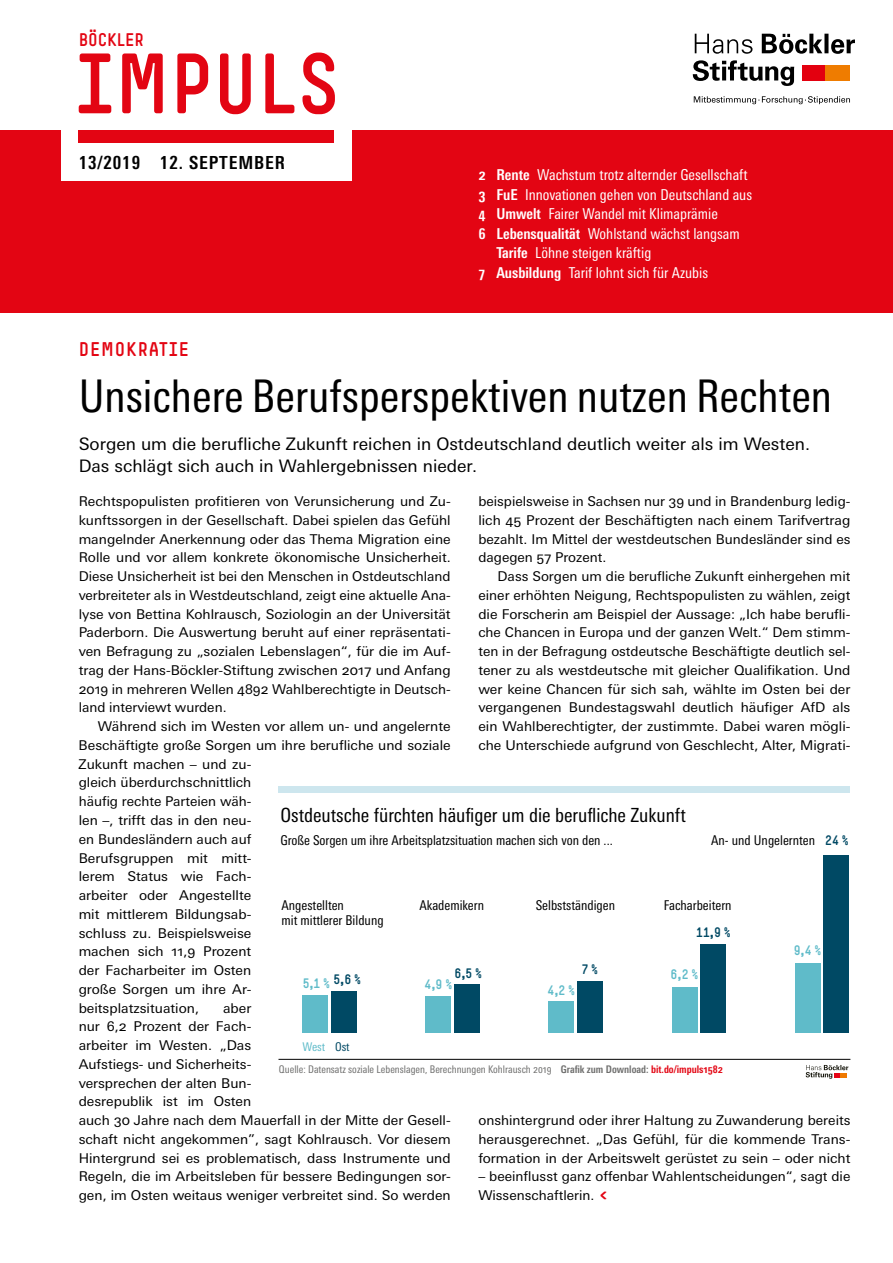
<style>
.page{position:relative;width:893px;height:1263px;background:#fff}
.page>*{position:absolute;margin:0;border:0;box-sizing:border-box;transform-origin:0 0}
.t1{font:84px "Simple HBS";color:#e30513}
._2__Head{font:condensed 45px "Univers Next Pro";color:#000}
.t2{font:condensed 19.5px "Univers Next Pro";color:#000}
._1__Stichwort{font:19.5px "Simple HBS";letter-spacing:.05em;color:#e30513}
.t3{font:700 condensed 18px "Univers Next Pro";letter-spacing:.05em;color:#000}
.t4{font:18px "Myriad Pro";color:#000}
.t5{font:18px "Simple HBS";color:#e30513}
._3__Vorspann{font:17.25px/22.5px "Univers Next Pro";color:#000}
._0__Inhaltsverzeichn{font:condensed 15px "Univers Next Pro";color:#fff}
._4__Fließtext{font:13.5px/18.8px "Univers Next Pro";color:#000}
._4__Fließtext_stumpf{font:13.5px/18.8px "Univers Next Pro";color:#000;text-align:justify}
.t6{font:condensed 13.5px/15px "Univers Next Pro";color:#000}
.t7{font:13.5px "Simple HBS";color:#5fbbc9}
.t8{font:13.5px "Simple HBS";color:#004964}
.t9{font:condensed 12px "Univers Next Pro";color:#5fbbc9}
.t10{font:condensed 10.5px "Univers Next Pro";color:#6f6f6e}
.s1{font-weight:700}
.s2{color:#004964}
.s3{font-weight:700;color:#e30513}
.s4{font-family:"Simple HBS";font-size:18px;color:#e30513}
</style>
<div class="page">
<div style="left:0;top:130px;width:893px;height:183px;background:#e30513"></div>
<div style="left:62px;top:128px;width:290px;height:53px;background:#fff"></div>
<svg style="left:695px;top:34px;width:160px;height:20px"></svg>
<div style="left:802px;top:65px;width:24px;height:15px;background:#e3000f"></div>
<div style="left:826px;top:65px;width:24px;height:15px;background:#ef7c00"></div>
<svg style="left:694px;top:96px;width:156px;height:8px"></svg>
<svg style="left:693px;top:60px;width:101px;height:26px"></svg>
<div style="left:79px;top:130px;width:255px;height:12px;background:#e30513"></div>
<div style="left:331px;top:991px;width:26px;height:42px;background:#004964"></div>
<div style="left:303px;top:995px;width:25px;height:38px;background:#5fbbc9"></div>
<div style="left:454px;top:985px;width:26px;height:48px;background:#004964"></div>
<div style="left:426px;top:996px;width:25px;height:37px;background:#5fbbc9"></div>
<div style="left:577px;top:981px;width:26px;height:52px;background:#004964"></div>
<div style="left:549px;top:1002px;width:25px;height:31px;background:#5fbbc9"></div>
<div style="left:700px;top:945px;width:26px;height:88px;background:#004964"></div>
<div style="left:672px;top:987px;width:25px;height:46px;background:#5fbbc9"></div>
<div style="left:823px;top:855px;width:26px;height:178px;background:#004964"></div>
<div style="left:795px;top:963px;width:25px;height:70px;background:#5fbbc9"></div>
<div style="left:278px;top:786px;width:572px;height:7px;background:#cde6ee"></div>
<svg style="left:806px;top:1065px;width:42px;height:14px"></svg>
<hr style="left:278px;top:1059px;width:572px;height:1px;background:#000">
<h3 class="t5" style="left:79px;top:29px;width:67px">BÖCKLER</h3>
<p class="t1" style="left:75px;top:36px;width:266px">IMPULS</p>
<p class="t3" style="left:79px;top:152px;width:208px">13/2019 12. SEPTEMBER</p>
<p class="_0__Inhaltsverzeichn" style="left:478px;top:166px;width:271px"><span class="s1">2 Rente</span> Wachstum trotz alternder Gesellschaft</p>
<p class="_0__Inhaltsverzeichn" style="left:478px;top:186px;width:275px"><span class="s1">3 FuE</span> Innovationen gehen von Deutschland aus</p>
<p class="_0__Inhaltsverzeichn" style="left:478px;top:205px;width:241px"><span class="s1">4 Umwelt</span> Fairer Wandel mit Klimaprämie</p>
<p class="_0__Inhaltsverzeichn" style="left:478px;top:225px;width:263px"><span class="s1">6 Lebensqualität</span> Wohlstand wächst langsam</p>
<p class="_0__Inhaltsverzeichn" style="left:496px;top:244px;width:156px"><span class="s1">Tarife</span> Löhne steigen kräftig</p>
<p class="_0__Inhaltsverzeichn" style="left:478px;top:264px;width:231px"><span class="s1">7 Ausbildung</span> Tarif lohnt sich für Azubis</p>
<p class="_1__Stichwort" style="left:79px;top:338px;width:112px">DEMOKRATIE</p>
<p class="_2__Head" style="left:79px;top:370px;width:755px">Unsichere Berufsperspektiven nutzen Rechten</p>
<p class="_3__Vorspann" style="left:79px;top:433px;width:733px">Sorgen um die berufliche Zukunft reichen in Ostdeutschland deutlich weiter als im Westen.<br>Das schlägt sich auch in Wahlergebnissen nieder.</p>
<p class="_4__Fließtext" style="left:478px;top:492px;width:374px;text-align:justify">beispielsweise in Sachsen nur 39 und in Brandenburg ledig&shy;lich 45 Prozent der Beschäftigten nach einem Tarifvertrag bezahlt. Im Mittel der westdeutschen Bundesländer sind es dagegen 57 Prozent.</p>
<p class="_4__Fließtext" style="left:478px;top:567px;width:374px;text-align:justify;text-indent:19px">Dass Sorgen um die berufliche Zukunft einhergehen mit einer erhöhten Neigung, Rechtspopulisten zu wählen, zeigt die Forscherin am Beispiel der Aussage: „Ich habe berufli&shy;che Chancen in Europa und der ganzen Welt.“ Dem stimm&shy;ten in der Befragung ostdeutsche Beschäftigte deutlich sel&shy;tener zu als westdeutsche mit gleicher Qualifikation. Und wer keine Chancen für sich sah, wählte im Osten bei der vergangenen Bundestagswahl deutlich häufiger AfD als ein Wahlberechtigter, der zustimmte. Dabei waren mögli&shy;che Unterschiede aufgrund von Geschlecht, Alter, Migrati-</p>
<p class="_4__Fließtext_stumpf" style="left:79px;top:492px;width:374px">Rechtspopulisten profitieren von Verunsicherung und Zu&shy;kunftssorgen in der Gesellschaft. Dabei spielen das Gefühl mangelnder Anerkennung oder das Thema Migration eine Rolle und vor allem konkrete ökonomische Unsicherheit.<br>Diese Unsicherheit ist bei den Menschen in Ostdeutschland verbreiteter als in Westdeutschland, zeigt eine aktuelle Ana&shy;lyse von Bettina Kohlrausch, Soziologin an der Universität Paderborn. Die Auswertung beruht auf einer repräsentati&shy;ven Befragung zu „sozialen Lebenslagen“, für die im Auf&shy;trag der Hans-Böckler-Stiftung zwischen 2017 und Anfang 2019 in mehreren Wellen 4892 Wahlberechtigte in Deutsch&shy;land interviewt wurden.</p>
<p class="_4__Fließtext" style="left:79px;top:717px;width:374px;text-indent:19px">Während sich im Westen vor allem un- und angelernte<br>Beschäftigte große Sorgen um ihre berufliche und soziale<br>Zukunft machen – und zu-<br>gleich überdurchschnittlich<br>häufig rechte Parteien wäh-<br>len –, trifft das in den neu-<br>en Bundesländern auch auf<br>Berufsgruppen mit mitt-<br>lerem Status wie Fach-<br>arbeiter oder Angestellte<br>mit mittlerem Bildungsab-<br>schluss zu. Beispielsweise<br>machen sich 11,9 Prozent<br>der Facharbeiter im Osten<br>große Sorgen um ihre Ar-<br>beitsplatzsituation,</p>
<p class="t2" style="left:280px;top:804px;width:407px">Ostdeutsche fürchten häufiger um die berufliche Zukunft</p>
<p class="t6" style="left:280px;top:832px;width:334px">Große Sorgen um ihre Arbeitsplatzsituation machen sich von den ...</p>
<p class="t8" style="left:825px;top:832px;width:25px">24 %</p>
<p class="t6" style="left:711px;top:832px;width:106px">An- und Ungelernten</p>
<p class="t4" style="left:175px;top:842px;width:100px">Lorem ipsum</p>
<p class="t6" style="left:419px;top:897px;width:66px">Akademikern</p>
<p class="t6" style="left:536px;top:897px;width:81px">Selbstständigen</p>
<p class="t6" style="left:664px;top:897px;width:69px">Facharbeitern</p>
<p class="t6" style="left:281px;top:897px;width:104px">Angestellten<br>mit mittlerer Bildung</p>
<p class="t8" style="left:696px;top:924px;width:36px">11,9 %</p>
<p class="t7" style="left:794px;top:943px;width:29px">9,4 %</p>
<p class="t8" style="left:582px;top:961px;width:18px">7 %</p>
<p class="t8" style="left:454px;top:965px;width:29px">6,5 %</p>
<p class="t7" style="left:671px;top:967px;width:29px">6,2 %</p>
<p class="t7" style="left:303px;top:975px;width:60px">5,1 % <sup>5,6</sup> <sup>%</sup></p>
<p class="t7" style="left:425px;top:976px;width:29px">4,9 %</p>
<p class="t7" style="left:547px;top:982px;width:29px">4,2 %</p>
<p class="_4__Fließtext" style="left:79px;top:998px;width:374px;text-indent:144px">aber<br>nur 6,2 Prozent der Fach-<br>arbeiter im Westen. „Das<br>Aufstiegs- und Sicherheits-<br>versprechen der alten Bun-<br>desrepublik ist im Osten<br>auch 30 Jahre nach dem Mauerfall in der Mitte der Gesell&shy;schaft nicht angekommen”, sagt Kohlrausch. Vor diesem Hintergrund sei es problematisch, dass Instrumente und Regeln, die im Arbeitsleben für bessere Bedingungen sor&shy;gen, im Osten weitaus weniger verbreitet sind. So werden</p>
<p class="t9" style="left:302px;top:1040px;width:49px">West <span class="s2">Ost</span></p>
<p class="t10" style="left:279px;top:1063px;width:445px">Quelle: Datensatz soziale Lebenslagen, Berechnungen Kohlrausch 2019 <span class="s1">Grafik zum Download:</span> <span class="s3">bit.do/impuls1582</span></p>
<p class="_4__Fließtext" style="left:478px;top:1111px;width:374px;text-align:justify">onshintergrund oder ihrer Haltung zu Zuwanderung bereits herausgerechnet. „Das Gefühl, für die kommende Trans&shy;formation in der Arbeitswelt gerüstet zu sein – oder nicht</p>
<p class="_4__Fließtext" style="left:478px;top:1167px;width:374px">– beeinflusst ganz offenbar Wahlentscheidungen“, sagt die<br>Wissenschaftlerin.<span class="s4">&lt;</span></p>
</div>
